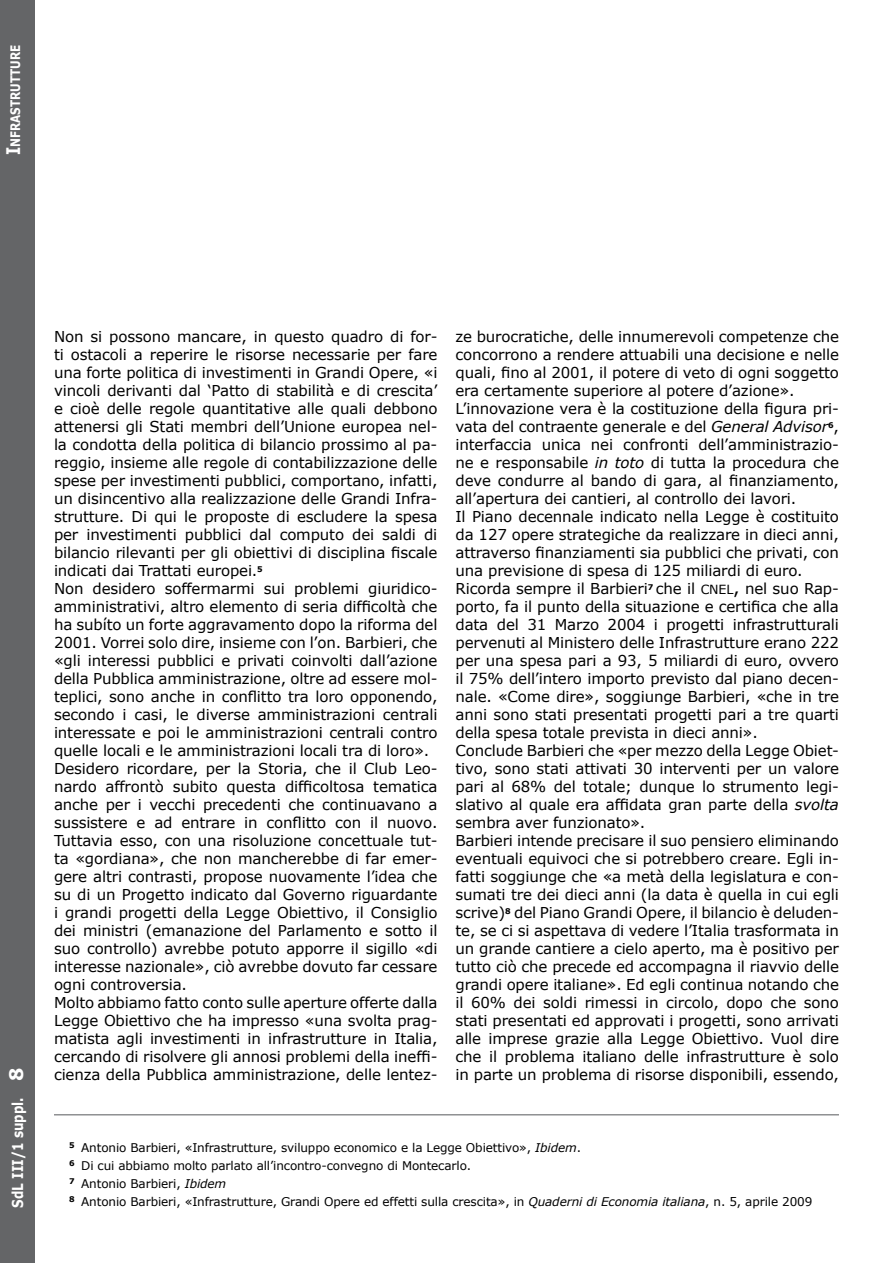
<style>
.page{position:relative;width:893px;height:1263px;background:#fff}
.page>*{position:absolute;margin:0;border:0;box-sizing:border-box;transform-origin:0 0}
.t1{font:15px/18px "Verdana";letter-spacing:-.01em;color:#000}
.t2{font:700 15px "Verdana";color:#fff;scale:.8 1}
.t3{font:700 13.2px "Verdana";color:#fff;scale:.8 1}
.t4{font:12px/18px "Verdana";letter-spacing:-.01em;color:#000}
.s1{font-size:18.75px}
.s2{font-style:italic}
.s3{font-size:12.6px}
.s4{font-size:18px}
</style>
<div class="page">
<div style="left:0;top:0;width:34px;height:1263px;background:#646567"></div>
<hr style="left:54px;top:1114px;width:785px;height:1px;background:#8f9092">
<p class="t3" style="left:7px;top:155px;width:139px;rotate:-90deg"><span class="s1">I</span> nfrastrutture</p>
<p class="t2" style="left:8px;top:1208px;width:176px;rotate:-90deg">SdL III/1 suppl. <span class="s1">8</span></p>
<p class="t1" style="left:54px;top:327px;width:385px">Non si possono mancare, in questo quadro di for&shy;ti ostacoli a reperire le risorse necessarie per fare una forte politica di investimenti in Grandi Opere, «i vincoli derivanti dal ‘Patto di stabilità e di crescita’ e cioè delle regole quantitative alle quali debbono attenersi gli Stati membri dell’Unione europea nel&shy;la condotta della politica di bilancio prossimo al pa&shy;reggio, insieme alle regole di contabilizzazione delle spese per investimenti pubblici, comportano, infatti, un disincentivo alla realizzazione delle Grandi Infra&shy;strutture. Di qui le proposte di escludere la spesa per investimenti pubblici dal computo dei saldi di bilancio rilevanti per gli obiettivi di disciplina fiscale indicati dai Trattati europei.<sup>5<br></sup>Non desidero soffermarmi sui problemi giuridico&shy;amministrativi, altro elemento di seria difficoltà che ha subíto un forte aggravamento dopo la riforma del 2001. Vorrei solo dire, insieme con l’on. Barbieri, che «gli interessi pubblici e privati coinvolti dall’azione della Pubblica amministrazione, oltre ad essere mol&shy;teplici, sono anche in conflitto tra loro opponendo, secondo i casi, le diverse amministrazioni centrali interessate e poi le amministrazioni centrali contro quelle locali e le amministrazioni locali tra di loro».<br>Desidero ricordare, per la Storia, che il Club Leo&shy;nardo affrontò subito questa difficoltosa tematica anche per i vecchi precedenti che continuavano a sussistere e ad entrare in conflitto con il nuovo.<br>Tuttavia esso, con una risoluzione concettuale tut&shy;ta «gordiana», che non mancherebbe di far emer&shy;gere altri contrasti, propose nuovamente l’idea che su di un Progetto indicato dal Governo riguardante i grandi progetti della Legge Obiettivo, il Consiglio dei ministri (emanazione del Parlamento e sotto il suo controllo) avrebbe potuto apporre il sigillo «di interesse nazionale», ciò avrebbe dovuto far cessare ogni controversia.<br>Molto abbiamo fatto conto sulle aperture offerte dalla Legge Obiettivo che ha impresso «una svolta prag&shy;matista agli investimenti in infrastrutture in Italia, cercando di risolvere gli annosi problemi della ineffi&shy;cienza della Pubblica amministrazione, delle lentez-</p>
<p class="t1" style="left:455px;top:327px;width:385px">ze burocratiche, delle innumerevoli competenze che concorrono a rendere attuabili una decisione e nelle quali, fino al 2001, il potere di veto di ogni soggetto era certamente superiore al potere d’azione».<br>L’innovazione vera è la costituzione della figura pri&shy;vata del contraente generale e del <span class="s2">General Advisor</span><sup>6</sup>, interfaccia unica nei confronti dell’amministrazio&shy;ne e responsabile <span class="s2">in toto</span> di tutta la procedura che deve condurre al bando di gara, al finanziamento, all’apertura dei cantieri, al controllo dei lavori.<br>Il Piano decennale indicato nella Legge è costituito da 127 opere strategiche da realizzare in dieci anni, attraverso finanziamenti sia pubblici che privati, con una previsione di spesa di 125 miliardi di euro.<br>Ricorda sempre il Barbieri<sup>7</sup> che il <span class="s3">CNEL</span><span class="s4">,</span> nel suo Rap&shy;porto, fa il punto della situazione e certifica che alla data del 31 Marzo 2004 i progetti infrastrutturali pervenuti al Ministero delle Infrastrutture erano 222 per una spesa pari a 93, 5 miliardi di euro, ovvero il 75% dell’intero importo previsto dal piano decen&shy;nale. «Come dire», soggiunge Barbieri, «che in tre anni sono stati presentati progetti pari a tre quarti della spesa totale prevista in dieci anni».<br>Conclude Barbieri che «per mezzo della Legge Obiet&shy;tivo, sono stati attivati 30 interventi per un valore pari al 68% del totale; dunque lo strumento legi&shy;slativo al quale era affidata gran parte della <span class="s2">svolta </span>sembra aver funzionato».<br>Barbieri intende precisare il suo pensiero eliminando eventuali equivoci che si potrebbero creare. Egli in&shy;fatti soggiunge che «a metà della legislatura e con&shy;sumati tre dei dieci anni (la data è quella in cui egli scrive)<sup>8</sup> del Piano Grandi Opere, il bilancio è deluden&shy;te, se ci si aspettava di vedere l’Italia trasformata in un grande cantiere a cielo aperto, ma è positivo per tutto ciò che precede ed accompagna il riavvio delle grandi opere italiane». Ed egli continua notando che il 60% dei soldi rimessi in circolo, dopo che sono stati presentati ed approvati i progetti, sono arrivati alle imprese grazie alla Legge Obiettivo. Vuol dire che il problema italiano delle infrastrutture è solo in parte un problema di risorse disponibili, essendo,</p>
<p class="t4" style="left:69px;top:1138px;width:745px"><sup>5</sup> Antonio Barbieri, «Infrastrutture, sviluppo economico e la Legge Obiettivo», <span class="s2">Ibidem</span>.<br><sup>6</sup> Di cui abbiamo molto parlato all’incontro-convegno di Montecarlo.<br><sup>7</sup> Antonio Barbieri, <span class="s2">Ibidem<br></span><sup>8</sup> Antonio Barbieri, «Infrastrutture, Grandi Opere ed effetti sulla crescita», in <span class="s2">Quaderni di Economia italiana</span>, n. 5, aprile 2009</p>
</div>
